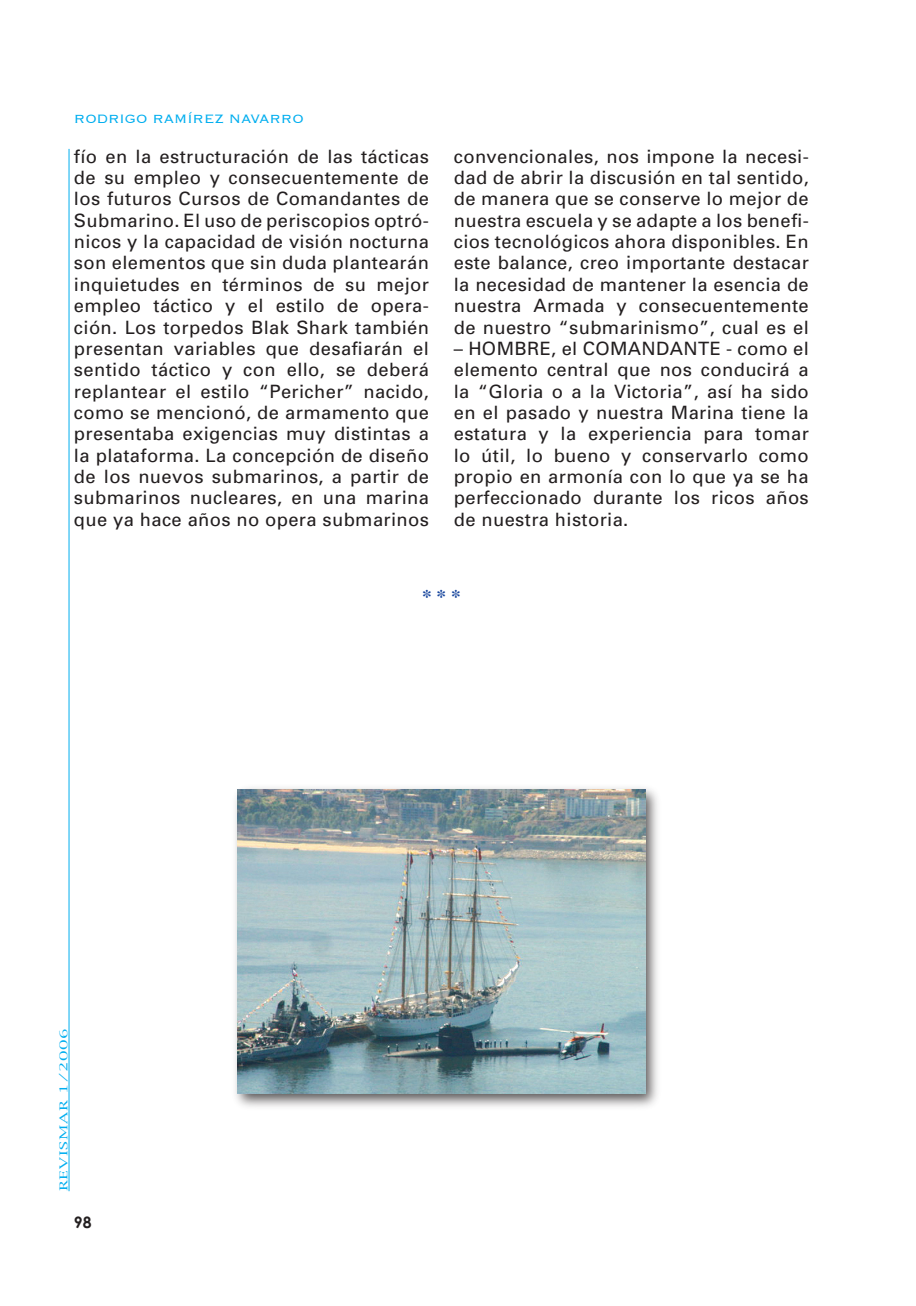
<style>
.page{position:relative;width:916px;height:1306px;background:#fff}
.page>*{position:absolute;margin:0;border:0;box-sizing:border-box;transform-origin:0 0}
.t1{font:700 19.25px "Times";color:#18469d}
.t2{font:18.38px/21.3px "Univers";letter-spacing:.02em;color:#231f20;text-align:justify}
.t3{font:300 15.75px "Copperplate";color:#00aeef}
.t4{font:700 15.75px "Century Gothic";color:#231f20}
.t5{font:10.5px "New York";letter-spacing:.05em;color:#00aeef;scale:1.5 1}
</style>
<div class="page">
<hr style="left:69px;top:149px;width:1px;height:1042px;background:#00aeef">
<div style="left:230px;top:782px;width:432px;height:330px;background:#231f20;opacity:.75"></div>
<img style="left:238px;top:789px;width:406px;height:304px">
<p class="t3" style="left:74px;top:108px;width:231px">RODRIGO RAMÍREZ NAVARRO</p>
<p class="t2" style="left:74px;top:146px;width:356px">fío en la estructuración de las tácticas de su empleo y consecuentemente de los futuros Cursos de Comandantes de Submarino. El uso de periscopios optró&shy;nicos y la capacidad de visión nocturna son elementos que sin duda plantearán inquietudes en términos de su mejor empleo táctico y el estilo de opera&shy;ción. Los torpedos Blak Shark también presentan variables que desafiarán el sentido táctico y con ello, se deberá replantear el estilo “Pericher” nacido, como se mencionó, de armamento que presentaba exigencias muy distintas a la plataforma. La concepción de diseño de los nuevos submarinos, a partir de submarinos nucleares, en una marina que ya hace años no opera submarinos</p>
<p class="t2" style="left:453px;top:146px;width:356px">convencionales, nos impone la necesi&shy;dad de abrir la discusión en tal sentido, de manera que se conserve lo mejor de nuestra escuela y se adapte a los benefi&shy;cios tecnológicos ahora disponibles. En este balance, creo importante destacar la necesidad de mantener la esencia de nuestra Armada y consecuentemente de nuestro “submarinismo”, cual es el</p>
<p class="t2" style="left:453px;top:338px;width:356px">– HOMBRE, el COMANDANTE - como el elemento central que nos conducirá a la “Gloria o a la Victoria”, así ha sido en el pasado y nuestra Marina tiene la estatura y la experiencia para tomar lo útil, lo bueno y conservarlo como propio en armonía con lo que ya se ha perfeccionado durante los ricos años de nuestra historia.</p>
<p class="t5" style="left:57px;top:1191px;width:110px;rotate:-90deg">REVISMAR 1/2006</p>
<p class="t4" style="left:74px;top:1212px;width:19px">98</p>
<p class="t1" style="left:422px;top:578px;width:40px">* * *</p>
</div>
